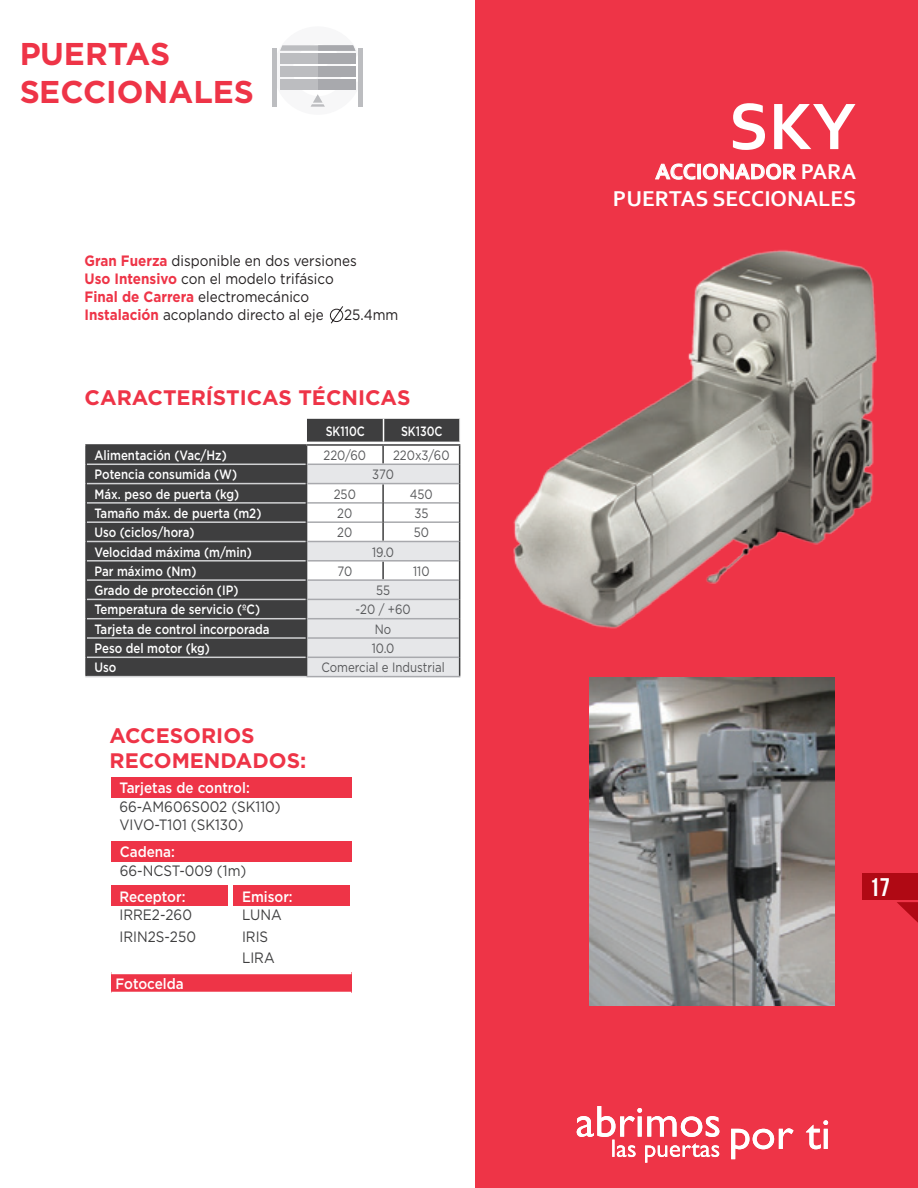
<style>
.page{position:relative;width:918px;height:1188px;background:#fff}
.page>*{position:absolute;margin:0;border:0;box-sizing:border-box;transform-origin:0 0}
.t1{font:700 69px "Corbel";color:#fff}
.t2{font:700 31.5px/37.8px "Gotham";color:#ee3447}
.t3{font:700 25.5px "Bebas Neue";color:#fff}
.t4{font:700 22.5px/27px "Corbel";color:#fff;text-align:right}
.t5{font:700 21px/25.2px "Gotham";color:#ee3447}
.t6{font:15px/18px "Gotham";color:#231f20;scale:.9 1}
.t7{font:15px/21.3px "Gotham";color:#3e3e3f;scale:.9 1}
.t8{font:500 15px "Gotham";color:#fff;scale:.9 1}
.t9{font:500 13.5px "Gotham";color:#fff;scale:.85 1}
.t10{font:13.5px "Gotham";color:#57585a;scale:.85 1}
.t11{font:500 13.5px "Gotham";color:#fff;scale:.8 1}
.s1{font-weight:700;color:#ee3447}
</style>
<div class="page">
<div style="left:475px;top:0;width:443px;height:1188px;background:#ee3447"></div>
<div style="left:862px;top:873px;width:56px;height:27px;background:#b00914"></div>
<svg style="left:897px;top:902px;width:21px;height:21px"></svg>
<svg style="left:731px;top:1120px;width:97px;height:39px"></svg>
<svg style="left:577px;top:1106px;width:142px;height:57px"></svg>
<div style="left:87px;top:446px;width:219px;height:230px;background:#3e3e3f"></div>
<hr style="left:87px;top:464px;width:219px;height:1px;background:#d1d2d4">
<hr style="left:87px;top:483px;width:219px;height:1px;background:#d1d2d4">
<hr style="left:87px;top:502px;width:219px;height:2px;background:#d1d2d4">
<hr style="left:87px;top:521px;width:219px;height:2px;background:#d1d2d4">
<hr style="left:87px;top:541px;width:219px;height:1px;background:#d1d2d4">
<hr style="left:87px;top:560px;width:219px;height:2px;background:#d1d2d4">
<hr style="left:87px;top:579px;width:219px;height:2px;background:#d1d2d4">
<hr style="left:87px;top:599px;width:219px;height:1px;background:#d1d2d4">
<hr style="left:87px;top:618px;width:219px;height:1px;background:#d1d2d4">
<hr style="left:87px;top:637px;width:219px;height:2px;background:#d1d2d4">
<hr style="left:87px;top:657px;width:219px;height:1px;background:#d1d2d4">
<hr style="left:85px;top:676px;width:222px;height:1px;background:#d1d2d4">
<hr style="left:85px;top:444px;width:222px;height:2px;background:#3e3e3f">
<svg style="left:85px;top:446px;width:2px;height:18px"></svg>
<hr style="left:85px;top:464px;width:2px;height:20px;background:#3e3e3f">
<svg style="left:85px;top:484px;width:2px;height:57px"></svg>
<hr style="left:85px;top:541px;width:2px;height:20px;background:#3e3e3f">
<svg style="left:85px;top:561px;width:2px;height:38px"></svg>
<hr style="left:85px;top:599px;width:2px;height:20px;background:#3e3e3f">
<svg style="left:85px;top:619px;width:2px;height:57px"></svg>
<svg style="left:306px;top:419px;width:154px;height:258px"></svg>
<hr style="left:459px;top:419px;width:2px;height:23px;background:#fff">
<svg style="left:655px;top:163px;width:41px;height:17px"></svg>
<div style="left:697px;top:164px;width:4px;height:15px;border:1px solid #fff"></div>
<svg style="left:703px;top:163px;width:94px;height:17px"></svg>
<div style="left:111px;top:777px;width:240px;height:20px;background:#ee3447"></div>
<div style="left:111px;top:841px;width:240px;height:21px;background:#ee3447"></div>
<div style="left:111px;top:973px;width:240px;height:20px;background:#ee3447"></div>
<hr style="left:111px;top:971px;width:240px;height:3px;background:#fff">
<hr style="left:111px;top:992px;width:240px;height:3px;background:#fff">
<div style="left:111px;top:885px;width:117px;height:21px;background:#ee3447"></div>
<div style="left:234px;top:885px;width:116px;height:21px;background:#ee3447"></div>
<img style="left:513px;top:250px;width:364px;height:379px">
<img style="left:590px;top:677px;width:244px;height:328px">
<hr style="left:273px;top:48px;width:4px;height:59px;background:#bcbdc0">
<div style="left:358px;top:48px;width:5px;height:59px;background:#bcbdc0"></div>
<svg style="left:280px;top:45px;width:76px;height:62px"></svg>
<div style="left:318px;top:66px;width:37px;height:11px;background:#a8a9ad"></div>
<div style="left:318px;top:79px;width:37px;height:11px;background:#a8a9ad"></div>
<svg style="left:330px;top:306px;width:14px;height:18px"></svg>
<h2 class="t2" style="left:19px;top:34px;width:237px">PUERTAS<br>SECCIONALES</h2>
<p class="t6" style="left:85px;top:252px;width:304px"><span class="s1">Gran Fuerza</span> disponible en dos versiones <span class="s1">Uso Intensivo</span> con el modelo trifásico <span class="s1">Final de Carrera</span> electromecánico <span class="s1">Instalación</span> acoplando directo al eje</p>
<p class="t6" style="left:344px;top:306px;width:62px">25.4mm</p>
<h3 class="t5" style="left:85px;top:384px;width:327px">CARACTERÍSTICAS TÉCNICAS</h3>
<p class="t11" style="left:326px;top:422px;width:50px">SK110C</p>
<p class="t11" style="left:401px;top:422px;width:53px">SK130C</p>
<p class="t9" style="left:95px;top:446px;width:157px">Alimentación (Vac/Hz)</p>
<p class="t10" style="left:324px;top:447px;width:52px">220/60</p>
<p class="t10" style="left:393px;top:447px;width:68px">220x3/60</p>
<p class="t9" style="left:95px;top:466px;width:169px">Potencia consumida (W)</p>
<p class="t10" style="left:372px;top:466px;width:27px">370</p>
<p class="t9" style="left:95px;top:485px;width:172px">Máx. peso de puerta (kg)</p>
<p class="t10" style="left:334px;top:485px;width:28px">250</p>
<p class="t10" style="left:410px;top:485px;width:28px">450</p>
<p class="t9" style="left:95px;top:504px;width:198px">Tamaño máx. de puerta (m2)</p>
<p class="t10" style="left:337px;top:505px;width:19px">20</p>
<p class="t10" style="left:414px;top:505px;width:18px">35</p>
<p class="t9" style="left:95px;top:524px;width:119px">Uso (ciclos/hora)</p>
<p class="t10" style="left:337px;top:524px;width:19px">20</p>
<p class="t10" style="left:414px;top:524px;width:19px">50</p>
<p class="t9" style="left:95px;top:543px;width:187px">Velocidad máxima (m/min)</p>
<p class="t10" style="left:372px;top:543px;width:28px">19.0</p>
<p class="t9" style="left:95px;top:562px;width:121px">Par máximo (Nm)</p>
<p class="t10" style="left:337px;top:562px;width:19px">70</p>
<p class="t10" style="left:413px;top:562px;width:21px">110</p>
<p class="t9" style="left:95px;top:582px;width:171px">Grado de protección (IP)</p>
<p class="t10" style="left:376px;top:582px;width:18px">55</p>
<p class="t9" style="left:95px;top:601px;width:196px">Temperatura de servicio (ºC)</p>
<p class="t10" style="left:355px;top:601px;width:67px">-20 / +60</p>
<p class="t9" style="left:95px;top:620px;width:208px">Tarjeta de control incorporada</p>
<p class="t10" style="left:375px;top:620px;width:21px">No</p>
<p class="t9" style="left:95px;top:639px;width:137px">Peso del motor (kg)</p>
<p class="t10" style="left:372px;top:640px;width:28px">10.0</p>
<p class="t9" style="left:95px;top:659px;width:27px">Uso</p>
<p class="t10" style="left:321px;top:659px;width:147px">Comercial e Industrial</p>
<h3 class="t5" style="left:110px;top:723px;width:198px">ACCESORIOS<br>RECOMENDADOS:</h3>
<p class="t8" style="left:119px;top:778px;width:146px">Tarjetas de control:</p>
<p class="t7" style="left:119px;top:797px;width:181px;line-height:18px">66-AM606S002 (SK110)<br>VIVO-T101 (SK130)</p>
<p class="t8" style="left:120px;top:842px;width:63px">Cadena:</p>
<p class="t7" style="left:120px;top:860px;width:142px">66-NCST-009 (1m)</p>
<p class="t8" style="left:119px;top:886px;width:75px">Receptor:</p>
<p class="t7" style="left:119px;top:904px;width:87px">IRRE2-260<br>IRIN2S-250</p>
<p class="t8" style="left:116px;top:974px;width:77px">Fotocelda</p>
<p class="t8" style="left:242px;top:886px;width:58px">Emisor:</p>
<p class="t7" style="left:242px;top:904px;width:46px">LUNA<br>IRIS<br>LIRA</p>
<h1 class="t1" style="left:729px;top:83px;width:129px">SKY</h1>
<h3 class="t4" style="left:613px;top:158px;width:245px">ACCIONADOR PARA<br>PUERTAS SECCIONALES</h3>
<h3 class="t3" style="left:870px;top:873px;width:22px">17</h3>
</div>
